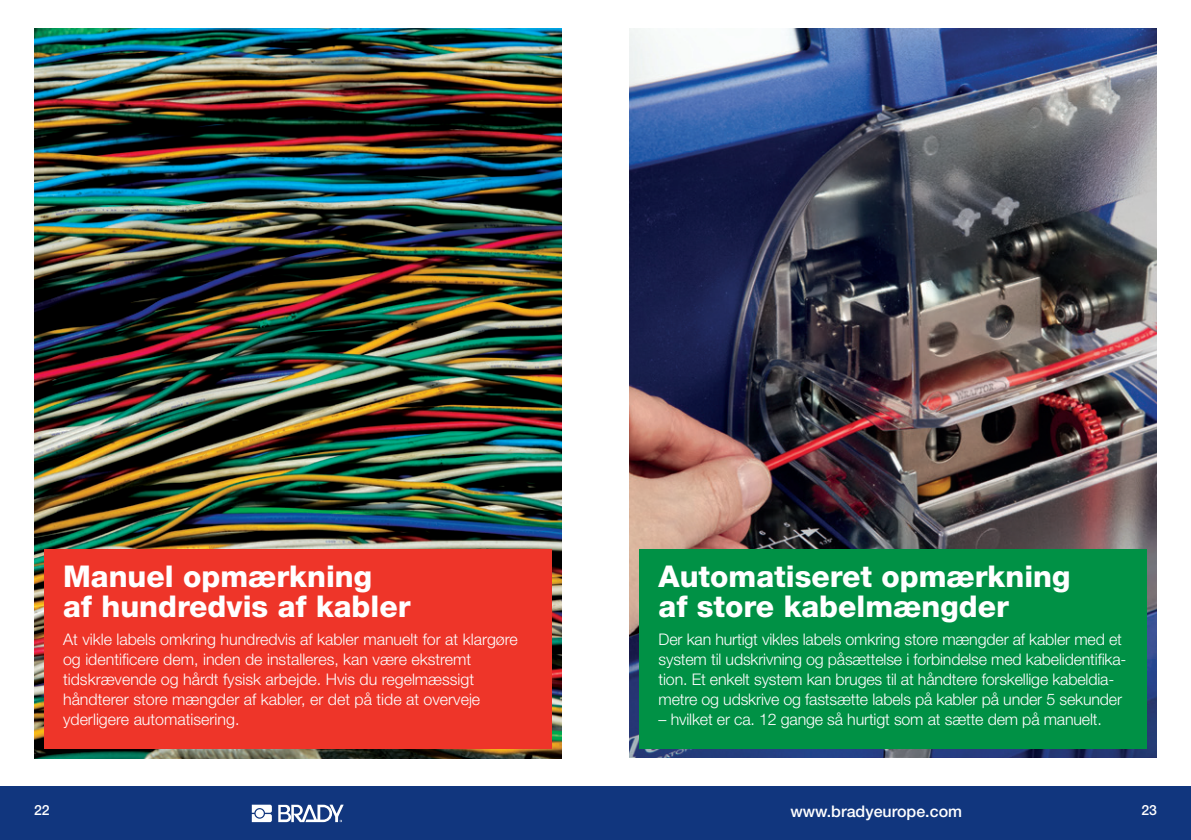
<style>
.page{position:relative;width:1191px;height:840px;background:#fff}
.page>*{position:absolute;margin:0;border:0;box-sizing:border-box;transform-origin:0 0}
.t1{font:800 30px/30px "Helvetica Neue LT Pro";color:#fff}
.t2{font:300 16px/20px "Helvetica Neue LT Pro";letter-spacing:-.01em;color:#fff}
.t3{font:500 16px "Helvetica Neue LT Pro";color:#fff}
.t4{font:500 14px "Helvetica Neue LT Pro";color:#fff}
</style>
<div class="page">
<div style="left:0;top:785px;width:1191px;height:54px;background:#11367e"></div>
<svg style="left:252px;top:804px;width:20px;height:17px"></svg>
<svg style="left:278px;top:804px;width:66px;height:17px"></svg>
<img style="left:34px;top:28px;width:527px;height:730px">
<img style="left:629px;top:28px;width:528px;height:729px">
<div style="left:44px;top:549px;width:507px;height:199px;background:#ee3529"></div>
<div style="left:639px;top:549px;width:508px;height:199px;background:#009145"></div>
<h1 class="t1" style="left:63px;top:560px;width:349px">Manuel opmærkning<br>af hundredvis af kabler</h1>
<p class="t2" style="left:63px;top:628px;width:456px">At vikle labels omkring hundredvis af kabler manuelt for at klargøre og identificere dem, inden de installeres, kan være ekstremt tidskrævende og hårdt fysisk arbejde. Hvis du regelmæssigt håndterer store mængder af kabler, er det på tide at overveje yderligere automatisering.</p>
<h1 class="t1" style="left:658px;top:560px;width:413px">Automatiseret opmærkning af store kabelmængder</h1>
<p class="t2" style="left:658px;top:628px;width:469px">Der kan hurtigt vikles labels omkring store mængder af kabler med et system til udskrivning og påsættelse i forbindelse med kabelidentifika&shy;tion. Et enkelt system kan bruges til at håndtere forskellige kabeldia&shy;metre og udskrive og fastsætte labels på kabler på under 5 sekunder</p>
<p class="t2" style="left:658px;top:708px;width:445px">– hvilket er ca. 12 gange så hurtigt som at sætte dem på manuelt.</p>
<p class="t4" style="left:34px;top:801px;width:17px">22</p>
<p class="t3" style="left:790px;top:800px;width:173px">www.bradyeurope.com</p>
<p class="t4" style="left:1141px;top:801px;width:17px">23</p>
</div>
